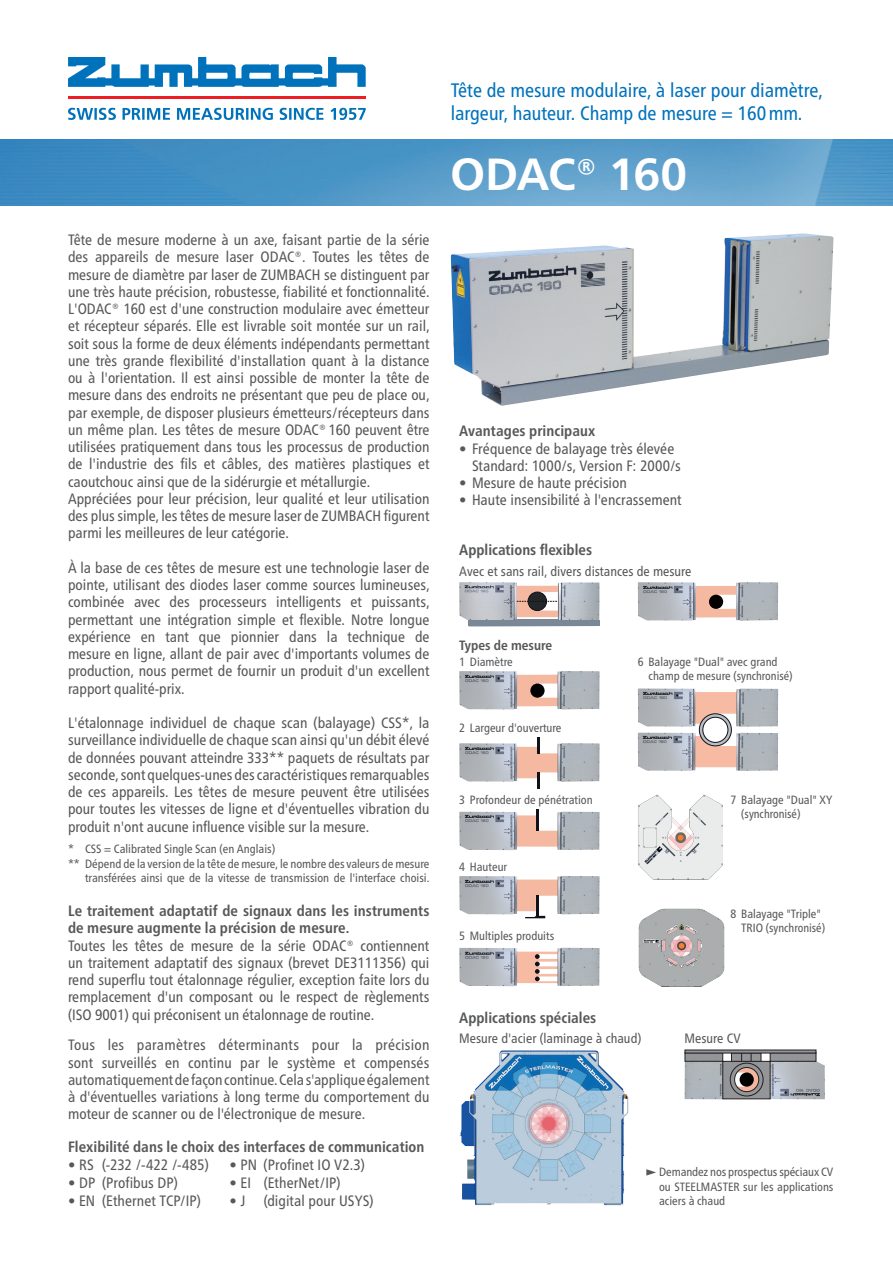
<style>
.page{position:relative;width:893px;height:1263px;background:#fff}
.page>*{position:absolute;margin:0;border:0;box-sizing:border-box;transform-origin:0 0}
.t1{font:700 45px "Frutiger Neue LTW1 G";letter-spacing:-.03em;color:#fff}
.t2{font:condensed 19.5px/23.4px "Frutiger Neue LTW1 G";color:#0072bc}
.t3{font:condensed 15px/17.2px "Frutiger Neue LTW1 G";color:#57585a;text-align:justify}
.t4{font:700 condensed 15px/17.2px "Frutiger Neue LTW1 G";letter-spacing:.005em;color:#57585a}
.t5{font:condensed 13.5px "Frutiger Neue LTW1 G";color:#57585a}
.t6{font:700 condensed 13.5px "Frutiger Neue LTW1 G";color:#57585a}
.t7{font:condensed 12px/14.4px "Frutiger Neue LTW1 G";color:#57585a}
.s1{font-weight:700}
</style>
<div class="page">
<img style="left:450px;top:233px;width:383px;height:173px">
<img style="left:0;top:140px;width:893px;height:66px">
<svg style="left:68px;top:108px;width:298px;height:12px"></svg>
<svg style="left:68px;top:57px;width:298px;height:30px"></svg>
<hr style="left:68px;top:96px;width:298px;height:3px;background:#ee1d23">
<img style="left:459px;top:1050px;width:169px;height:155px">
<svg style="left:695px;top:692px;width:41px;height:75px"></svg>
<img style="left:638px;top:688px;width:57px;height:39px">
<img style="left:638px;top:733px;width:57px;height:38px">
<img style="left:736px;top:688px;width:42px;height:39px">
<img style="left:736px;top:733px;width:42px;height:38px">
<img style="left:459px;top:582px;width:141px;height:44px">
<svg style="left:517px;top:586px;width:41px;height:31px"></svg>
<div style="left:468px;top:621px;width:131px;height:5px;background:#7a8797"></div>
<hr style="left:517px;top:619px;width:41px;height:2px;background:#7a8797">
<svg style="left:696px;top:586px;width:40px;height:31px"></svg>
<div style="left:709px;top:595px;width:14px;height:14px;background:#020001;border-radius:50%"></div>
<img style="left:638px;top:582px;width:58px;height:38px">
<img style="left:736px;top:582px;width:42px;height:38px">
<svg style="left:517px;top:747px;width:40px;height:31px"></svg>
<hr style="left:537px;top:737px;width:3px;height:16px;background:#111118">
<hr style="left:537px;top:772px;width:3px;height:17px;background:#111118">
<img style="left:459px;top:743px;width:58px;height:39px">
<img style="left:557px;top:743px;width:42px;height:38px">
<svg style="left:517px;top:675px;width:40px;height:31px"></svg>
<div style="left:530px;top:683px;width:15px;height:15px;background:#020001;border-radius:50%"></div>
<img style="left:459px;top:671px;width:58px;height:38px">
<img style="left:557px;top:671px;width:42px;height:38px">
<svg style="left:517px;top:815px;width:40px;height:32px"></svg>
<img style="left:459px;top:812px;width:58px;height:38px">
<img style="left:557px;top:812px;width:42px;height:38px">
<hr style="left:536px;top:810px;width:2px;height:21px;background:#111118">
<svg style="left:517px;top:952px;width:40px;height:31px"></svg>
<img style="left:459px;top:948px;width:58px;height:38px">
<img style="left:557px;top:948px;width:42px;height:38px">
<svg style="left:513px;top:879px;width:51px;height:39px"></svg>
<img style="left:459px;top:876px;width:58px;height:38px">
<img style="left:557px;top:876px;width:42px;height:38px">
<img style="left:770px;top:1061px;width:55px;height:38px">
<img style="left:685px;top:1061px;width:35px;height:38px">
<div style="left:685px;top:1053px;width:38px;height:8px;background:#939598;border:1px solid #231f20"></div>
<div style="left:770px;top:1053px;width:46px;height:8px;background:#939598;border:1px solid #231f20"></div>
<div style="left:685px;top:1050px;width:131px;height:3px;background:#939598;border:1px solid #231f20"></div>
<svg style="left:720px;top:1053px;width:50px;height:46px;background:#878283"></svg>
<img style="left:639px;top:909px;width:85px;height:77px">
<img style="left:638px;top:795px;width:85px;height:84px">
<svg style="left:646px;top:1169px;width:10px;height:6px"></svg>
<p class="t3" style="left:68px;top:230px;width:363px;text-align:left">Tête de mesure moderne à un axe, faisant partie de la série des appareils de mesure laser ODAC®. Toutes les têtes de mesure de diamètre par laser de ZUMBACH se distinguent par une très haute précision, robustesse, fiabilité et fonctionnalité.<br>L'ODAC® 160 est d'une construction modulaire avec émetteur et récepteur séparés. Elle est livrable soit montée sur un rail, soit sous la forme de deux éléments indépendants permettant une très grande flexibilité d'installation quant à la distance ou à l'orientation. Il est ainsi possible de monter la tête de mesure dans des endroits ne présentant que peu de place ou, par exemple, de disposer plusieurs émetteurs/récepteurs dans un même plan. Les têtes de mesure ODAC® 160 peuvent être utilisées pratiquement dans tous les processus de production de l'industrie des fils et câbles, des matières plastiques et caoutchouc ainsi que de la sidérurgie et métallurgie.<br>Appréciées pour leur précision, leur qualité et leur utilisation des plus simple, les têtes de mesure laser de ZUMBACH figurent parmi les meilleures de leur catégorie.</p>
<p class="t3" style="left:68px;top:558px;width:363px">À la base de ces têtes de mesure est une technologie laser de pointe, utilisant des diodes laser comme sources lumineuses, combinée avec des processeurs intelligents et puissants, permettant une intégration simple et flexible. Notre longue expérience en tant que pionnier dans la technique de mesure en ligne, allant de pair avec d'importants volumes de production, nous permet de fournir un produit d'un excellent rapport qualité-prix.</p>
<p class="t3" style="left:68px;top:713px;width:363px">L'étalonnage individuel de chaque scan (balayage) CSS*, la surveillance individuelle de chaque scan ainsi qu'un débit élevé de données pouvant atteindre 333** paquets de résultats par seconde, sont quelques-unes des caractéristiques remarquables de ces appareils. Les têtes de mesure peuvent être utilisées pour toutes les vitesses de ligne et d'éventuelles vibration du produit n'ont aucune influence visible sur la mesure.</p>
<p class="t7" style="left:68px;top:841px;width:209px">* CSS = Calibrated Single Scan (en Anglais)</p>
<p class="t7" style="left:68px;top:855px;width:363px">** Dépend de la version de la tête de mesure, le nombre des valeurs de mesure</p>
<p class="t7" style="left:85px;top:870px;width:346px">transférées ainsi que de la vitesse de transmission de l'interface choisi.</p>
<p class="t4" style="left:68px;top:901px;width:363px">Le traitement adaptatif de signaux dans les instruments de mesure augmente la précision de mesure.</p>
<p class="t3" style="left:68px;top:935px;width:363px">Toutes les têtes de mesure de la série ODAC® contiennent un traitement adaptatif des signaux (brevet DE3111356) qui rend superflu tout étalonnage régulier, exception faite lors du remplacement d'un composant ou le respect de règlements (ISO 9001) qui préconisent un étalonnage de routine.</p>
<p class="t3" style="left:68px;top:1035px;width:363px">Tous les paramètres déterminants pour la précision sont surveillés en continu par le système et compensés automatiquement de façon continue. Cela s'applique également à d'éventuelles variations à long terme du comportement du moteur de scanner ou de l'électronique de mesure.</p>
<p class="t4" style="left:68px;top:1136px;width:358px">Flexibilité dans le choix des interfaces de communication</p>
<p class="t3" style="left:68px;top:1154px;width:142px">• RS (-232 /-422 /-485)</p>
<p class="t3" style="left:230px;top:1154px;width:137px">• PN (Profinet IO V2.3)</p>
<p class="t3" style="left:68px;top:1172px;width:111px">• DP (Profibus DP)</p>
<p class="t3" style="left:230px;top:1172px;width:112px">• EI (EtherNet/IP)</p>
<p class="t3" style="left:68px;top:1190px;width:134px">• EN (Ethernet TCP/IP)</p>
<p class="t3" style="left:230px;top:1190px;width:145px">• J (digital pour USYS)</p>
<h2 class="t2" style="left:451px;top:76px;width:373px">Tête de mesure modulaire, à laser pour diamètre, largeur, hauteur. Champ de mesure = 160mm.</h2>
<h1 class="t1" style="left:450px;top:142px;width:238px">ODAC® 160</h1>
<p class="t4" style="left:459px;top:421px;width:137px">Avantages principaux</p>
<p class="t3" style="left:472px;top:438px;width:210px;text-indent:-13px"><span class="s1">•</span> Fréquence de balayage très élevée<br>Standard: 1000/s, Version F: 2000/s</p>
<p class="t3" style="left:459px;top:473px;width:169px"><span class="s1">•</span> Mesure de haute précision</p>
<p class="t3" style="left:459px;top:490px;width:224px">• Haute insensibilité à l'encrassement</p>
<p class="t4" style="left:459px;top:540px;width:134px">Applications flexibles</p>
<p class="t5" style="left:459px;top:561px;width:234px">Avec et sans rail, divers distances de mesure</p>
<p class="t6" style="left:459px;top:635px;width:94px">Types de mesure</p>
<p class="t7" style="left:459px;top:653px;width:55px">1 Diamètre</p>
<p class="t7" style="left:459px;top:719px;width:104px">2 Largeur d'ouverture</p>
<p class="t7" style="left:459px;top:792px;width:135px">3 Profondeur de pénétration</p>
<p class="t7" style="left:459px;top:858px;width:50px">4 Hauteur</p>
<p class="t7" style="left:459px;top:928px;width:96px">5 Multiples produits</p>
<p class="t4" style="left:459px;top:1008px;width:138px">Applications spéciales</p>
<p class="t7" style="left:648px;top:653px;width:146px;text-indent:-11px">6 Balayage "Dual" avec grand champ de mesure (synchronisé)</p>
<p class="t7" style="left:741px;top:792px;width:93px;text-indent:-11px">7 Balayage "Dual" XY (synchronisé)</p>
<p class="t7" style="left:741px;top:905px;width:85px;text-indent:-11px">8 Balayage "Triple"<br>TRIO (synchronisé)</p>
<p class="t5" style="left:459px;top:1028px;width:183px">Mesure d'acier (laminage à chaud)</p>
<p class="t5" style="left:685px;top:1028px;width:58px">Mesure CV</p>
<p class="t7" style="left:659px;top:1164px;width:176px;text-align:justify">Demandez nos prospectus spéciaux CV ou STEELMASTER sur les applications aciers à chaud</p>
</div>
